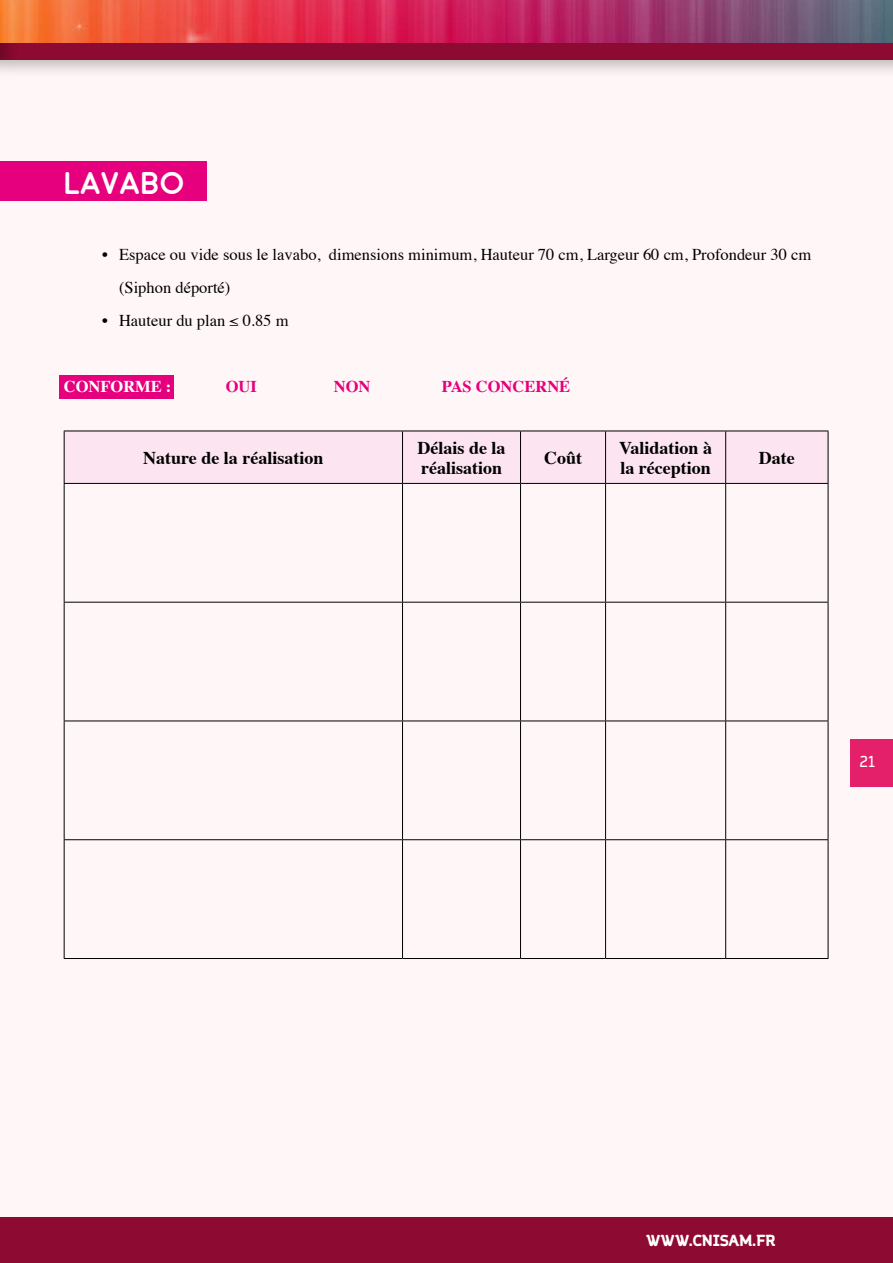
<style>
.page{position:relative;width:893px;height:1263px;background:#fff7f7}
.page>*{position:absolute;margin:0;border:0;box-sizing:border-box;transform-origin:0 0}
.t1{font:700 31.5px "Moon";color:#fff}
.t2{font:700 18px/19.4px "Times";color:#000}
.t3{font:16.5px/33px "Times";color:#000}
.t4{font:700 16.5px "Times";color:#e6007d}
.t5{font:700 16.5px "Times";color:#fff}
.t6{font:700 15px "Margot";letter-spacing:.01em;color:#fff}
.t7{font:15px "Margot";color:#fff}
</style>
<div class="page">
<div style="left:0;top:0;width:893px;height:79px;background:#000;opacity:.27"></div>
<div style="left:0;top:0;width:893px;height:59px;background:#8d0a32"></div>
<div style="left:0;top:0;width:20px;height:79px;background:#000;opacity:.27"></div>
<hr style="left:0;top:0;width:1px;height:59px;background:#8d0a32">
<div style="left:0;top:1217px;width:893px;height:46px;background:#8d0a32"></div>
<div style="left:850px;top:739px;width:43px;height:48px;background:#e4206a"></div>
<img style="left:0;top:0;width:893px;height:43px">
<div style="left:60px;top:375px;width:114px;height:24px;background:#e6007d"></div>
<div style="left:0;top:162px;width:206px;height:39px;background:#e6007d"></div>
<div style="left:65px;top:432px;width:763px;height:51px;background:#fce5f1"></div>
<hr style="left:64px;top:431px;width:338px;height:1px;background:#000">
<hr style="left:64px;top:431px;width:1px;height:52px;background:#000">
<hr style="left:402px;top:431px;width:118px;height:1px;background:#000">
<hr style="left:402px;top:431px;width:1px;height:52px;background:#000">
<hr style="left:520px;top:431px;width:86px;height:1px;background:#000">
<hr style="left:520px;top:431px;width:1px;height:52px;background:#000">
<hr style="left:606px;top:431px;width:120px;height:1px;background:#000">
<hr style="left:605px;top:431px;width:1px;height:52px;background:#000">
<hr style="left:726px;top:431px;width:102px;height:1px;background:#000">
<hr style="left:725px;top:431px;width:1px;height:52px;background:#000">
<hr style="left:828px;top:431px;width:1px;height:52px;background:#000">
<hr style="left:64px;top:483px;width:338px;height:1px;background:#000">
<hr style="left:64px;top:484px;width:1px;height:118px;background:#000">
<hr style="left:402px;top:483px;width:118px;height:1px;background:#000">
<hr style="left:402px;top:484px;width:1px;height:118px;background:#000">
<hr style="left:520px;top:483px;width:86px;height:1px;background:#000">
<hr style="left:520px;top:484px;width:1px;height:118px;background:#000">
<hr style="left:606px;top:483px;width:120px;height:1px;background:#000">
<hr style="left:605px;top:484px;width:1px;height:118px;background:#000">
<hr style="left:726px;top:483px;width:102px;height:1px;background:#000">
<hr style="left:725px;top:484px;width:1px;height:118px;background:#000">
<hr style="left:828px;top:484px;width:1px;height:118px;background:#000">
<hr style="left:64px;top:602px;width:338px;height:1px;background:#000">
<hr style="left:64px;top:602px;width:1px;height:118px;background:#000">
<hr style="left:402px;top:602px;width:118px;height:1px;background:#000">
<hr style="left:402px;top:602px;width:1px;height:118px;background:#000">
<hr style="left:520px;top:602px;width:86px;height:1px;background:#000">
<hr style="left:520px;top:602px;width:1px;height:118px;background:#000">
<hr style="left:606px;top:602px;width:120px;height:1px;background:#000">
<hr style="left:605px;top:602px;width:1px;height:118px;background:#000">
<hr style="left:726px;top:602px;width:102px;height:1px;background:#000">
<hr style="left:725px;top:602px;width:1px;height:118px;background:#000">
<hr style="left:828px;top:602px;width:1px;height:118px;background:#000">
<hr style="left:64px;top:720px;width:338px;height:1px;background:#000">
<hr style="left:64px;top:721px;width:1px;height:118px;background:#000">
<hr style="left:402px;top:720px;width:118px;height:1px;background:#000">
<hr style="left:402px;top:721px;width:1px;height:118px;background:#000">
<hr style="left:520px;top:720px;width:86px;height:1px;background:#000">
<hr style="left:520px;top:721px;width:1px;height:118px;background:#000">
<hr style="left:606px;top:720px;width:120px;height:1px;background:#000">
<hr style="left:605px;top:721px;width:1px;height:118px;background:#000">
<hr style="left:726px;top:720px;width:102px;height:1px;background:#000">
<hr style="left:725px;top:721px;width:1px;height:118px;background:#000">
<hr style="left:828px;top:721px;width:1px;height:118px;background:#000">
<hr style="left:64px;top:839px;width:338px;height:1px;background:#000">
<hr style="left:64px;top:840px;width:1px;height:118px;background:#000">
<hr style="left:402px;top:839px;width:118px;height:1px;background:#000">
<hr style="left:402px;top:840px;width:1px;height:118px;background:#000">
<hr style="left:520px;top:839px;width:86px;height:1px;background:#000">
<hr style="left:520px;top:840px;width:1px;height:118px;background:#000">
<hr style="left:606px;top:839px;width:120px;height:1px;background:#000">
<hr style="left:605px;top:840px;width:1px;height:118px;background:#000">
<hr style="left:726px;top:839px;width:102px;height:1px;background:#000">
<hr style="left:725px;top:840px;width:1px;height:118px;background:#000">
<hr style="left:828px;top:840px;width:1px;height:118px;background:#000">
<hr style="left:64px;top:958px;width:338px;height:1px;background:#000">
<hr style="left:402px;top:958px;width:118px;height:1px;background:#000">
<hr style="left:520px;top:958px;width:86px;height:1px;background:#000">
<hr style="left:606px;top:958px;width:120px;height:1px;background:#000">
<hr style="left:726px;top:958px;width:102px;height:1px;background:#000">
<h1 class="t1" style="left:64px;top:167px;width:123px">LAVABO</h1>
<p class="t3" style="left:119px;top:236px;width:694px;text-indent:-17px">• Espace ou vide sous le lavabo, dimensions minimum, Hauteur 70 cm, Largeur 60 cm, Profondeur 30 cm (Siphon déporté)</p>
<p class="t3" style="left:102px;top:302px;width:188px">• Hauteur du plan ≤ 0.85 m</p>
<p class="t5" style="left:64px;top:370px;width:109px">CONFORME :</p>
<p class="t4" style="left:226px;top:370px;width:33px">OUI</p>
<p class="t4" style="left:334px;top:370px;width:38px">NON</p>
<p class="t4" style="left:442px;top:370px;width:130px">PAS CONCERNÉ</p>
<p class="t2" style="left:143px;top:446px;width:182px">Nature de la réalisation</p>
<p class="t2" style="left:417px;top:437px;width:90px">Délais de la réalisation</p>
<p class="t2" style="left:544px;top:446px;width:39px">Coût</p>
<p class="t2" style="left:619px;top:436px;width:94px">Validation à la réception</p>
<p class="t2" style="left:759px;top:446px;width:37px">Date</p>
<p class="t7" style="left:860px;top:751px;width:17px">21</p>
<p class="t6" style="left:646px;top:1229px;width:131px">WWW.CNISAM.FR</p>
</div>
